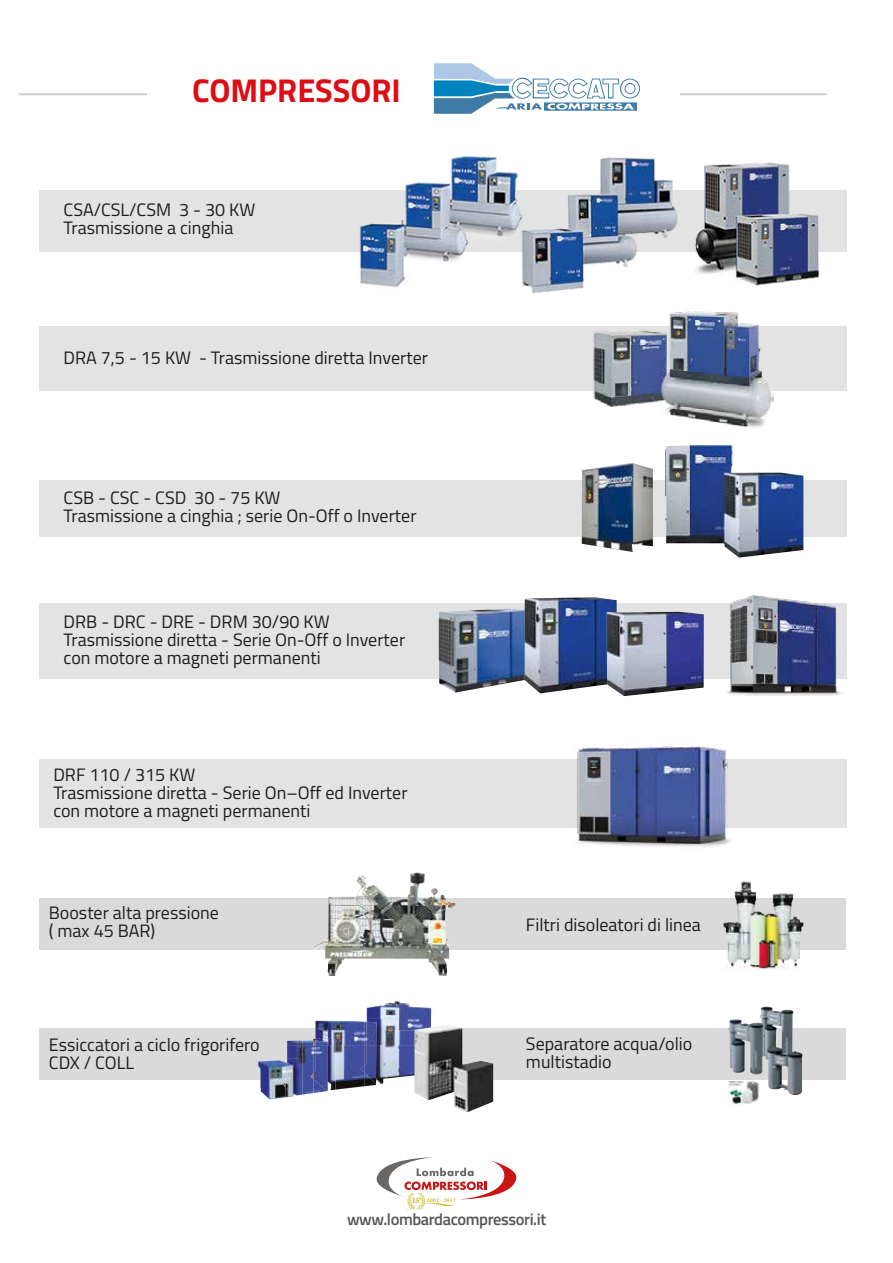
<style>
.page{position:relative;width:893px;height:1263px;background:#fff}
.page>*{position:absolute;margin:0;border:0;box-sizing:border-box;transform-origin:0 0}
.t1{font:700 33px "Titillium Web";color:#dc0d15}
.t2{font:18px/18px "Titillium Web";color:#1d1d1b}
.t3{font:600 16.5px "Titillium Web";letter-spacing:-.025em;color:#575756}
</style>
<div class="page">
<hr style="left:19px;top:93px;width:808px;height:2px;background:#d0d0d0">
<div style="left:147px;top:67px;width:532px;height:60px;background:#fff"></div>
<svg style="left:434px;top:63px;width:206px;height:51px"></svg>
<div style="left:39px;top:190px;width:808px;height:62px;background:#e3e3e3"></div>
<div style="left:39px;top:326px;width:808px;height:65px;background:#e3e3e3"></div>
<div style="left:391px;top:898px;width:455px;height:51px;background:#dadada"></div>
<div style="left:39px;top:898px;width:407px;height:51px;background:#dadada"></div>
<div style="left:39px;top:1029px;width:407px;height:51px;background:#dadada"></div>
<div style="left:444px;top:1029px;width:402px;height:51px;background:#dadada"></div>
<img style="left:314px;top:872px;width:142px;height:104px">
<img style="left:723px;top:881px;width:81px;height:89px">
<div style="left:39px;top:604px;width:808px;height:75px;background:#e3e3e3"></div>
<div style="left:39px;top:480px;width:808px;height:57px;background:#e3e3e3"></div>
<div style="left:39px;top:759px;width:808px;height:69px;background:#e3e3e3"></div>
<img style="left:582px;top:463px;width:71px;height:89px">
<img style="left:665px;top:444px;width:138px;height:114px">
<img style="left:439px;top:609px;width:85px;height:84px">
<img style="left:524px;top:597px;width:93px;height:96px">
<img style="left:607px;top:611px;width:97px;height:85px">
<img style="left:728px;top:1007px;width:74px;height:99px">
<img style="left:385px;top:1045px;width:29px;height:21px">
<img style="left:366px;top:1001px;width:65px;height:29px">
<img style="left:385px;top:1030px;width:29px;height:15px">
<img style="left:366px;top:1019px;width:19px;height:26px">
<img style="left:333px;top:1045px;width:31px;height:21px">
<img style="left:315px;top:1021px;width:62px;height:24px">
<img style="left:364px;top:1045px;width:21px;height:21px">
<img style="left:328px;top:1039px;width:8px;height:6px">
<img style="left:287px;top:1040px;width:15px;height:26px">
<img style="left:302px;top:1045px;width:11px;height:21px">
<img style="left:313px;top:1045px;width:20px;height:21px">
<svg style="left:302px;top:1039px;width:26px;height:6px"></svg>
<img style="left:287px;top:1059px;width:14px;height:7px">
<img style="left:258px;top:1060px;width:27px;height:6px">
<img style="left:285px;top:1062px;width:11px;height:4px">
<img style="left:258px;top:1066px;width:156px;height:34px">
<img style="left:414px;top:1025px;width:79px;height:87px">
<svg style="left:376px;top:1157px;width:141px;height:49px"></svg>
<img style="left:407px;top:1193px;width:18px;height:16px">
<img style="left:359px;top:156px;width:460px;height:137px">
<img style="left:593px;top:311px;width:181px;height:117px">
<img style="left:724px;top:596px;width:121px;height:100px">
<img style="left:576px;top:744px;width:155px;height:103px">
<h1 class="t1" style="left:192px;top:66px;width:210px">COMPRESSORI</h1>
<p class="t2" style="left:64px;top:200px;width:193px">CSA/CSL/CSM 3 - 30 KW<br>Trasmissione a cinghia</p>
<p class="t2" style="left:64px;top:347px;width:366px">DRA 7,5 - 15 KW - Trasmissione diretta Inverter</p>
<p class="t2" style="left:64px;top:488px;width:354px">CSB - CSC - CSD 30 - 75 KW<br>Trasmissione a cinghia ; serie On-Off o Inverter</p>
<p class="t2" style="left:64px;top:612px;width:343px">DRB - DRC - DRE - DRM 30/90 KW<br>Trasmissione diretta - Serie On-Off o Inverter con motore a magneti permanenti</p>
<p class="t2" style="left:53px;top:764px;width:356px">DRF 110 / 315 KW<br>Trasmissione diretta - Serie On–Off ed Inverter con motore a magneti permanenti</p>
<p class="t2" style="left:49px;top:902px;width:172px">Booster alta pressione ( max 45 BAR)</p>
<p class="t2" style="left:49px;top:1034px;width:212px">Essiccatori a ciclo frigorifero<br>CDX / COLL</p>
<p class="t2" style="left:526px;top:915px;width:176px">Filtri disoleatori di linea</p>
<p class="t2" style="left:526px;top:1034px;width:168px">Separatore acqua/olio multistadio</p>
<p class="t3" style="left:347px;top:1206px;width:201px">www.lombardacompressori.it</p>
</div>
